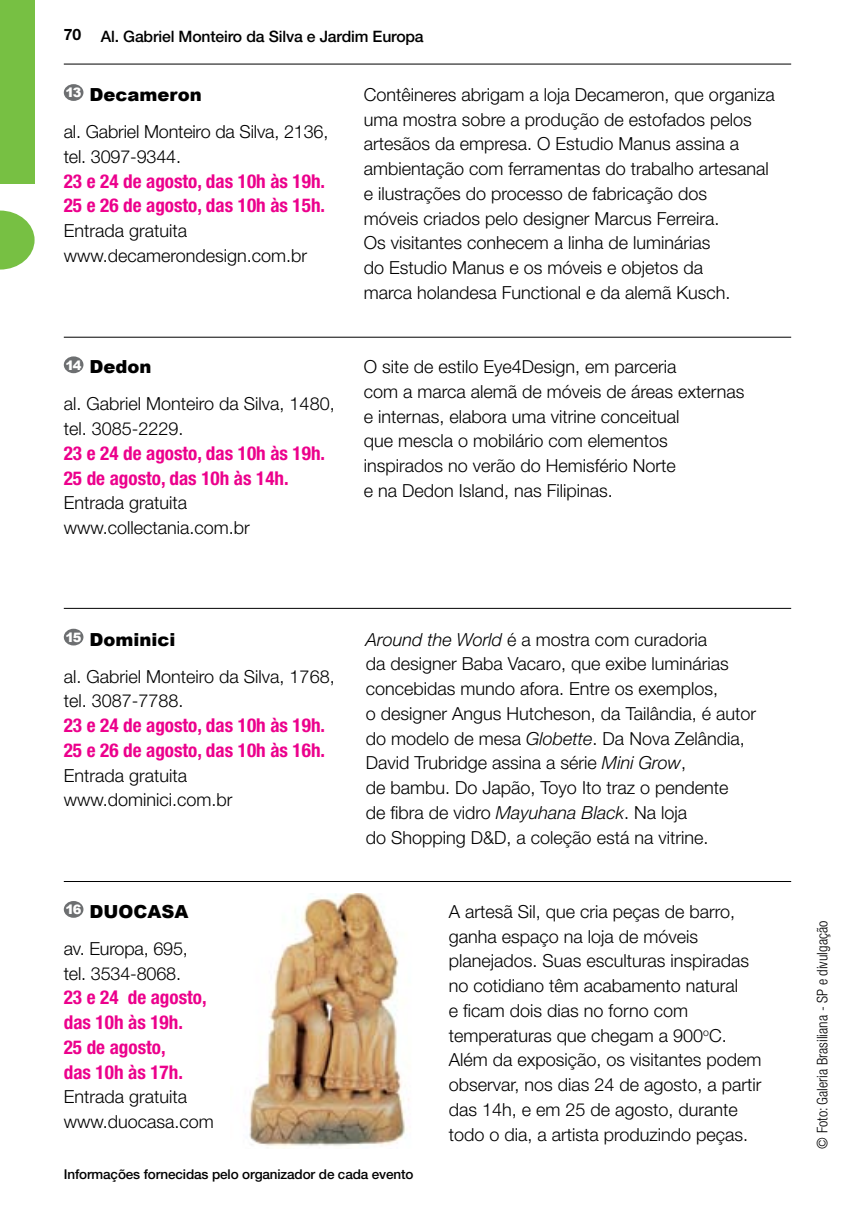
<style>
.page{position:relative;width:855px;height:1212px;background:#fff}
.page>*{position:absolute;margin:0;border:0;box-sizing:border-box;transform-origin:0 0}
.t1{font:700 condensed 19.12px/24.8px "Helvetica Neue LT Std";color:#ec008c}
.t2{font:300 18px/24.8px "Helvetica Neue LT Std";color:#000}
.t3{font:900 18px "Arial";color:#000}
.t4{font:500 15.75px "Helvetica Neue LT Std";letter-spacing:-.01em;color:#000}
.t5{font:300 condensed 14.62px "Helvetica Neue LT Std";color:#000}
.t6{font:500 13.5px "Helvetica Neue LT Std";letter-spacing:-.01em;color:#000}
.s1{font-weight:700}
.s2{font-style:italic}
</style>
<div class="page">
<hr style="left:64px;top:64px;width:727px;height:1px;background:#000">
<hr style="left:64px;top:608px;width:727px;height:1px;background:#000">
<hr style="left:64px;top:337px;width:727px;height:1px;background:#000">
<hr style="left:64px;top:881px;width:727px;height:1px;background:#000">
<div style="left:0;top:0;width:34px;height:184px;background:#77c043"></div>
<svg style="left:0;top:211px;width:35px;height:59px"></svg>
<img style="left:249px;top:893px;width:160px;height:254px">
<div style="left:64px;top:901px;width:19px;height:17px;background:#6d6f71;border-radius:50%"></div>
<div style="left:64px;top:629px;width:19px;height:16px;background:#6d6f71;border-radius:50%"></div>
<div style="left:64px;top:356px;width:19px;height:17px;background:#6d6f71;border-radius:50%"></div>
<div style="left:64px;top:84px;width:19px;height:17px;background:#6d6f71;border-radius:50%"></div>
<p class="t4" style="left:64px;top:27px;width:361px"><span class="s1">70</span> Al. Gabriel Monteiro da Silva e Jardim Europa</p>
<p class="t3" style="left:66px;top:81px;width:138px"><sup>13</sup> Decameron</p>
<p class="t2" style="left:64px;top:119px;width:266px">al. Gabriel Monteiro da Silva, 2136, tel. 3097-9344.</p>
<p class="t1" style="left:64px;top:168px;width:263px">23 e 24 de agosto, das 10h às 19h.<br>25 e 26 de agosto, das 10h às 15h.</p>
<p class="t2" style="left:64px;top:218px;width:245px">Entrada gratuita www.decamerondesign.com.br</p>
<p class="t3" style="left:66px;top:354px;width:87px"><sup>14</sup> Dedon</p>
<p class="t2" style="left:64px;top:391px;width:272px">al. Gabriel Monteiro da Silva, 1480, tel. 3085-2229.</p>
<p class="t1" style="left:64px;top:440px;width:263px">23 e 24 de agosto, das 10h às 19h.<br>25 de agosto, das 10h às 14h.</p>
<p class="t2" style="left:64px;top:490px;width:188px">Entrada gratuita www.collectania.com.br</p>
<p class="t2" style="left:364px;top:82px;width:412px">Contêineres abrigam a loja Decameron, que organiza uma mostra sobre a produção de estofados pelos artesãos da empresa. O Estudio Manus assina a ambientação com ferramentas do trabalho artesanal e ilustrações do processo de fabricação dos<br>móveis criados pelo designer Marcus Ferreira.<br>Os visitantes conhecem a linha de luminárias<br>do Estudio Manus e os móveis e objetos da<br>marca holandesa Functional e da alemã Kusch.</p>
<p class="t2" style="left:364px;top:354px;width:382px">O site de estilo Eye4Design, em parceria<br>com a marca alemã de móveis de áreas externas e internas, elabora uma vitrine conceitual<br>que mescla o mobilário com elementos inspirados no verão do Hemisfério Norte<br>e na Dedon Island, nas Filipinas.</p>
<p class="t3" style="left:66px;top:626px;width:111px"><sup>15</sup> Dominici</p>
<p class="t2" style="left:64px;top:663px;width:272px">al. Gabriel Monteiro da Silva, 1768, tel. 3087-7788.</p>
<p class="t1" style="left:64px;top:713px;width:263px">23 e 24 de agosto, das 10h às 19h.<br>25 e 26 de agosto, das 10h às 16h.</p>
<p class="t2" style="left:64px;top:762px;width:170px">Entrada gratuita www.dominici.com.br</p>
<p class="t3" style="left:66px;top:898px;width:124px"><sup>16</sup> DUOCASA</p>
<p class="t2" style="left:64px;top:936px;width:126px">av. Europa, 695, tel. 3534-8068.</p>
<p class="t1" style="left:64px;top:985px;width:144px">23 e 24 de agosto, das 10h às 19h.<br>25 de agosto,<br>das 10h às 17h.</p>
<p class="t2" style="left:64px;top:1084px;width:152px">Entrada gratuita www.duocasa.com</p>
<p class="t2" style="left:366px;top:626px;width:392px"><span class="s2">Around the World</span> é a mostra com curadoria<br>da designer Baba Vacaro, que exibe luminárias concebidas mundo afora. Entre os exemplos,<br>o designer Angus Hutcheson, da Tailândia, é autor do modelo de mesa <span class="s2">Globette</span>. Da Nova Zelândia, David Trubridge assina a série <span class="s2">Mini Grow</span>,<br>de bambu. Do Japão, Toyo Ito traz o pendente<br>de fibra de vidro <span class="s2">Mayuhana Black</span>. Na loja<br>do Shopping D&amp;D, a coleção está na vitrine.</p>
<p class="t2" style="left:449px;top:899px;width:314px">A artesã Sil, que cria peças de barro, ganha espaço na loja de móveis planejados. Suas esculturas inspiradas no cotidiano têm acabamento natural<br>e ficam dois dias no forno com temperaturas que chegam a 900<sup>o</sup>C.<br>Além da exposição, os visitantes podem observar, nos dias 24 de agosto, a partir das 14h, e em 25 de agosto, durante todo o dia, a artista produzindo peças.</p>
<p class="t6" style="left:64px;top:1166px;width:351px">Informações fornecidas pelo organizador de cada evento</p>
<p class="t5" style="left:814px;top:1148px;width:229px;rotate:-90deg">© Foto: Galeria Brasiliana - SP e divulgação</p>
</div>
